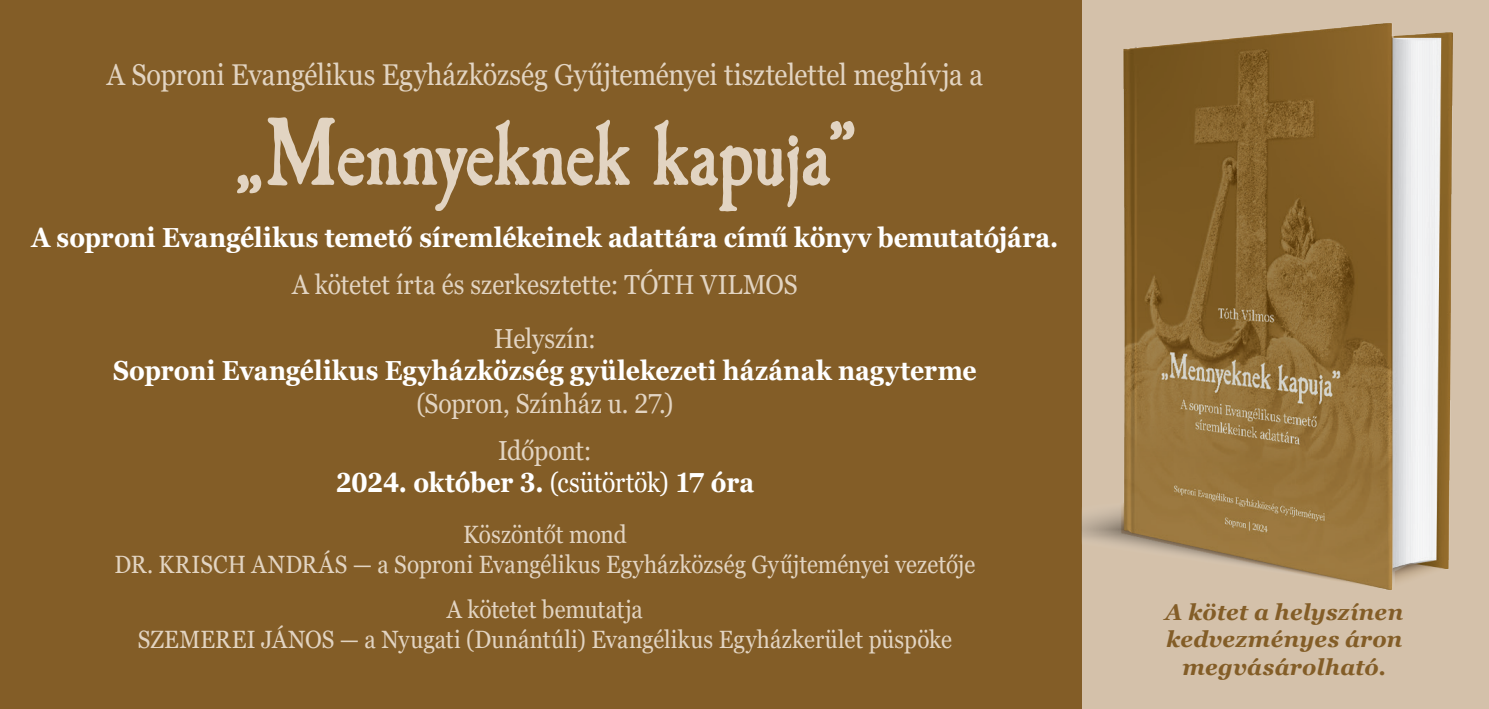
<style>
.page{position:relative;width:1489px;height:709px;background:#fff}
.page>*{position:absolute;margin:0;border:0;box-sizing:border-box;transform-origin:0 0}
.törzsszöveg{font:700 100px "Caslon Antique";letter-spacing:-.01em;color:#e2d4c2;scale:.95 1}
.törzsszöveg-2{font:30px "Georgia Pro";letter-spacing:-.005em;color:#e2d4c2;scale:.9 1}
.törzsszöveg-3{font:700 27.5px "Georgia Pro";letter-spacing:.005em;color:#fff;scale:.9 1}
.törzsszöveg-4{font:27.5px "Georgia Pro";color:#e2d4c2;scale:.9 1}
.törzsszöveg-5{font:25px "Georgia Pro";letter-spacing:.005em;color:#e2d4c2;scale:.9 1}
.törzsszöveg-6{font:italic 700 22.5px/27.5px "Georgia Pro";letter-spacing:.01em;color:#835d27;text-align:center}
.s1{font-weight:400}
</style>
<div class="page">
<div style="left:1081px;top:0;width:407px;height:709px;background:#d4c1aa"></div>
<div style="left:0;top:0;width:1081px;height:709px;background:#835d27"></div>
<img style="left:1081px;top:11px;width:372px;height:599px">
<p class="törzsszöveg-2" style="left:107px;top:57px;width:975px">A Soproni Evangélikus Egyházközség Gyűjteményei tisztelettel meghívja a</p>
<p class="törzsszöveg" style="left:233px;top:96px;width:657px">„Mennyeknek kapuja”</p>
<p class="törzsszöveg-3" style="left:32px;top:222px;width:1142px">A soproni Evangélikus temető síremlékeinek adattára című könyv bemutatójára.</p>
<p class="törzsszöveg-4" style="left:292px;top:269px;width:563px">A kötetet írta és szerkesztette: TÓTH VILMOS</p>
<p class="törzsszöveg-4" style="left:494px;top:322px;width:115px">Helyszín:</p>
<p class="törzsszöveg-3" style="left:113px;top:355px;width:961px">Soproni Evangélikus Egyházközség gyülekezeti házának nagyterme</p>
<p class="törzsszöveg-4" style="left:416px;top:387px;width:287px">(Sopron, Színház u. 27.)</p>
<p class="törzsszöveg-4" style="left:498px;top:434px;width:105px">Időpont:</p>
<p class="törzsszöveg-3" style="left:336px;top:467px;width:466px">2024. október 3. <span class="s1">(csütörtök)</span> 17 óra</p>
<p class="törzsszöveg-5" style="left:463px;top:520px;width:183px">Köszöntőt mond</p>
<p class="törzsszöveg-5" style="left:114px;top:550px;width:958px">DR. KRISCH ANDRÁS — a Soproni Evangélikus Egyházközség Gyűjteményei vezetője</p>
<p class="törzsszöveg-5" style="left:447px;top:594px;width:219px">A kötetet bemutatja</p>
<p class="törzsszöveg-5" style="left:138px;top:624px;width:906px">SZEMEREI JÁNOS — a Nyugati (Dunántúli) Evangélikus Egyházkerület püspöke</p>
<p class="törzsszöveg-6" style="left:1165px;top:598px;width:239px">A kötet a helyszínen kedvezményes áron megvásárolható.</p>
</div>
